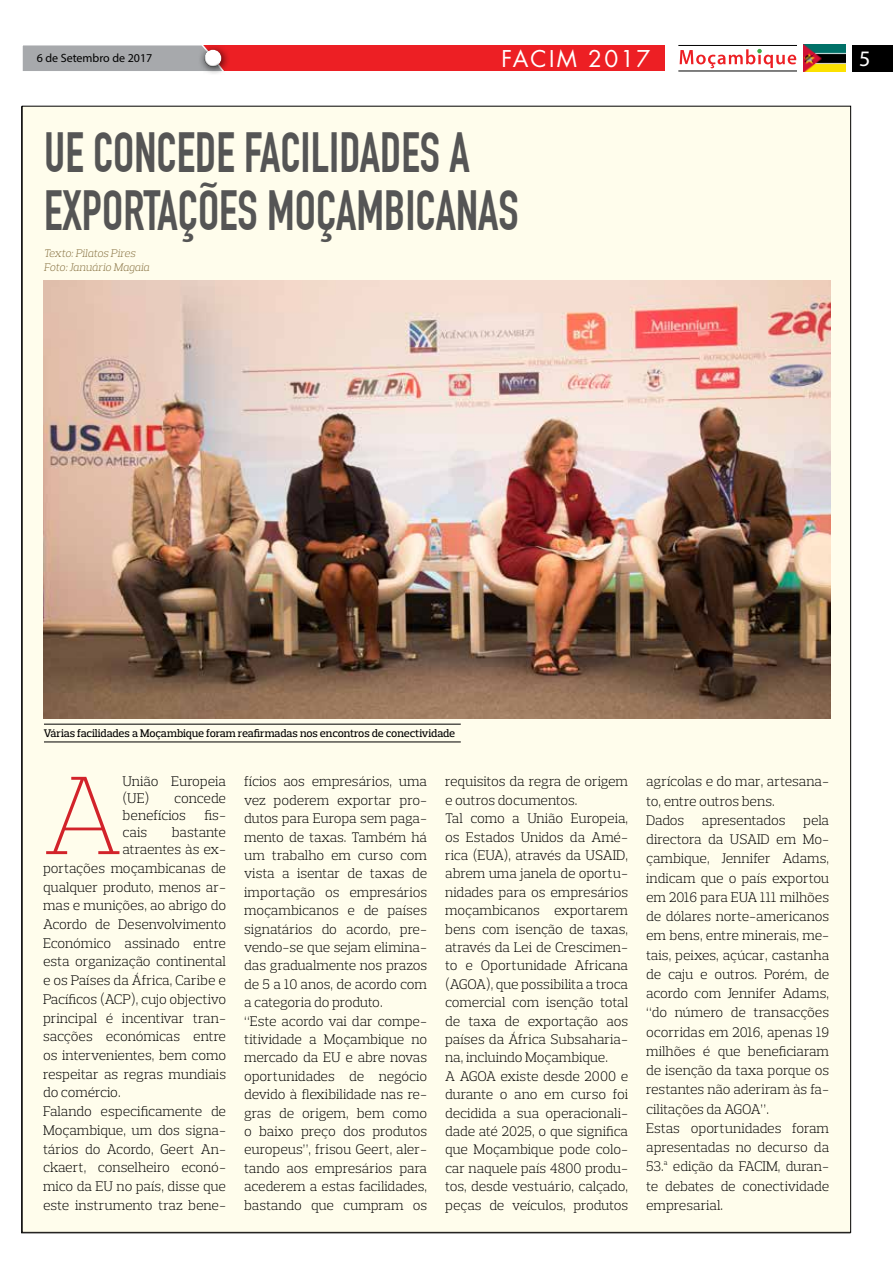
<style>
.page{position:relative;width:893px;height:1263px;background:#fff}
.page>*{position:absolute;margin:0;border:0;box-sizing:border-box;transform-origin:0 0}
.t1{font:200 113.7px "Prelo Slab";color:#d2232a}
.t2{font:700 55.35px/58.1px "DIN Condensed";color:#555;scale:.9 1}
.t3{font:22.5px "Futura";letter-spacing:.1em;color:#fff}
.t4{font:22.2px "Myriad Pro";color:#fff}
.t5{font:300 14.1px/18.5px "Prelo Slab";letter-spacing:-.01em;color:#000}
.t6{font:12px "Myriad Pro";color:#000}
.t7{font:500 11.25px "Prelo Slab";letter-spacing:-.01em;color:#000}
.t8{font:italic 300 11.25px/13.5px "Prelo Slab";letter-spacing:-.02em;color:#867040}
</style>
<div class="page">
<div style="left:23px;top:45px;width:642px;height:26px;background:#ed1f24"></div>
<div style="left:22px;top:45px;width:176px;height:26px;background:#a7a9ac"></div>
<div style="left:852px;top:45px;width:41px;height:26px;background:#000"></div>
<div style="left:198px;top:44px;width:33px;height:32px;background:#000;opacity:.75"></div>
<div style="left:203px;top:49px;width:19px;height:14px;background:#fff;opacity:.75"></div>
<div style="left:203px;top:52px;width:19px;height:17px;background:#000;opacity:.75"></div>
<hr style="left:678px;top:71px;width:119px;height:1px;background:#000">
<svg style="left:680px;top:49px;width:116px;height:19px"></svg>
<hr style="left:678px;top:45px;width:119px;height:1px;background:#000">
<img style="left:804px;top:45px;width:41px;height:26px">
<div style="left:22px;top:106px;width:829px;height:1126px;background:#fffdec"></div>
<hr style="left:44px;top:724px;width:417px;height:1px;background:#000">
<hr style="left:44px;top:742px;width:417px;height:1px;background:#000">
<img style="left:44px;top:280px;width:787px;height:439px">
<p class="t6" style="left:37px;top:51px;width:117px">6 de Setembro de 2017</p>
<h3 class="t3" style="left:501px;top:43px;width:150px">FACIM 2017</h3>
<h3 class="t4" style="left:859px;top:45px;width:13px">5</h3>
<h2 class="t2" style="left:44px;top:124px;width:529px">UE CONCEDE FACILIDADES A<br>EXPORTAÇÕES MOÇAMBICANAS</h2>
<p class="t8" style="left:44px;top:247px;width:107px">Texto: Pilatos Pires<br>Foto: Januário Magaia</p>
<p class="t7" style="left:44px;top:726px;width:413px">Várias facilidades a Moçambique foram reafirmadas nos encontros de conectividade</p>
<h1 class="t1" style="left:43px;top:746px;width:81px">A</h1>
<p class="t5" style="left:123px;top:773px;width:105px;line-height:17px">União Europeia (UE)</p>
<p class="t5" style="left:123px;top:790px;width:105px;line-height:17px;text-indent:52px">concede benefícios</p>
<p class="t5" style="left:205px;top:806px;width:23px">fis-</p>
<p class="t5" style="left:123px;top:824px;width:105px;line-height:17px;text-align:right">bastante atraentes às ex-</p>
<p class="t5" style="left:43px;top:859px;width:185px">portações moçambicanas de qualquer produto, menos ar&shy;mas e munições, ao abrigo do<br>Acordo de Desenvolvimento<br>Económico assinado entre esta organização continental e os Países da África, Caribe e<br>Pacíficos (ACP), cujo objectivo principal é incentivar tran&shy;sacções económicas entre os intervenientes, bem como respeitar as regras mundiais do comércio.<br>Falando especificamente de<br>Moçambique, um dos signa&shy;tários do Acordo, Geert An&shy;ckaert, conselheiro econó&shy;mico da EU no país, disse que este instrumento traz bene-</p>
<p class="t5" style="left:123px;top:823px;width:26px">cais</p>
<p class="t5" style="left:244px;top:772px;width:185px">fícios aos empresários, uma vez poderem exportar pro&shy;dutos para Europa sem paga&shy;mento de taxas. Também há um trabalho em curso com vista a isentar de taxas de importação os empresários moçambicanos e de países signatários do acordo, pre&shy;vendo-se que sejam elimina&shy;das gradualmente nos prazos de 5 a 10 anos, de acordo com a categoria do produto.<br>“Este acordo vai dar compe&shy;titividade a Moçambique no mercado da EU e abre novas oportunidades de negócio devido à flexibilidade nas re&shy;gras de origem, bem como o baixo preço dos produtos europeus”, frisou Geert, aler&shy;tando aos empresários para acederem a estas facilidades, bastando que cumpram os</p>
<p class="t5" style="left:445px;top:772px;width:185px">requisitos da regra de origem e outros documentos.<br>Tal como a União Europeia, os Estados Unidos da Amé&shy;rica (EUA), através da USAID, abrem uma janela de oportu&shy;nidades para os empresários moçambicanos exportarem bens com isenção de taxas, através da Lei de Crescimen&shy;to e Oportunidade Africana (AGOA), que possibilita a troca comercial com isenção total de taxa de exportação aos países da África Subsaharia&shy;na, incluindo Moçambique.<br>A AGOA existe desde 2000 e durante o ano em curso foi decidida a sua operacionali&shy;dade até 2025, o que significa que Moçambique pode colo&shy;car naquele país 4800 produ&shy;tos, desde vestuário, calçado, peças de veículos, produtos</p>
<p class="t5" style="left:646px;top:772px;width:185px;line-height:19.2px">agrícolas e do mar, artesana&shy;to, entre outros bens.<br>Dados apresentados pela directora da USAID em Mo&shy;çambique, Jennifer Adams, indicam que o país exportou em 2016 para EUA 111 milhões de dólares norte-americanos em bens, entre minerais, me&shy;tais, peixes, açúcar, castanha de caju e outros. Porém, de acordo com Jennifer Adams, “do número de transacções ocorridas em 2016, apenas 19 milhões é que beneficiaram de isenção da taxa porque os restantes não aderiram às fa&shy;cilitações da AGOA”.<br>Estas oportunidades foram apresentadas no decurso da<br>53.ª edição da FACIM, duran&shy;te debates de conectividade empresarial.</p>
</div>
